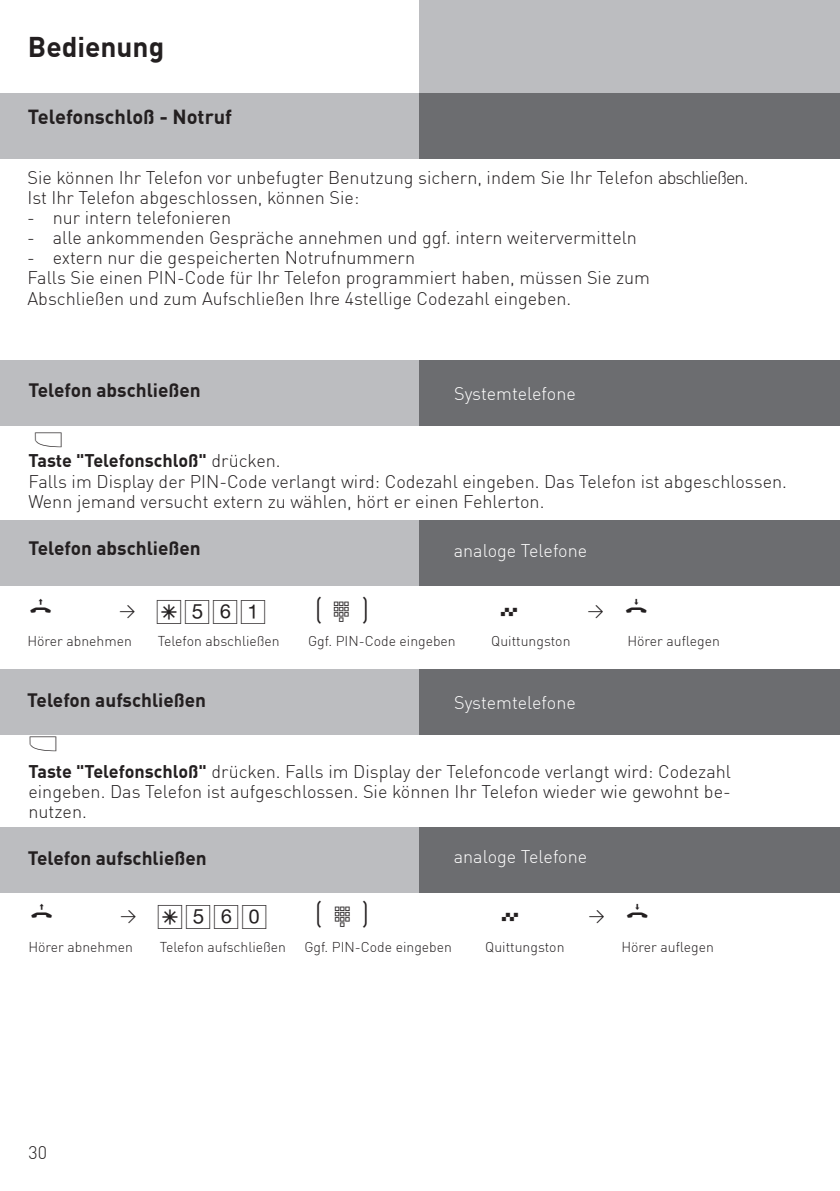
<style>
.page{position:relative;width:840px;height:1191px;background:#fff}
.page>*{position:absolute;margin:0;border:0;box-sizing:border-box;transform-origin:0 0}
.t1{font:300 30px "DIN Offc";color:#231f20}
.t2{font:700 28px "DIN Offc";color:#231f20}
.t3{font:28px "AC14 ph";color:#231f20}
.t4{font:24px "Bo S31 Font";color:#231f20}
.t5{font:24px "ST30";color:#231f20}
.t6{font:24px "ST20 Font";color:#231f20}
.t7{font:700 20px "DIN Offc";color:#231f20}
.t8{font:700 19px "DIN Offc";color:#231f20}
.t9{font:300 18px/20px "DIN Offc";color:#231f20}
.t10{font:300 18px "DIN Offc";color:#fff}
.t11{font:300 14px "DIN Offc";color:#231f20}
.s1{font-weight:700}
.s2{font-family:"ST20 Font"}
</style>
<div class="page">
<div style="left:420px;top:0;width:419px;height:94px;background:#bcbdc0"></div>
<div style="left:0;top:93px;width:420px;height:66px;background:#bcbdc0"></div>
<div style="left:420px;top:93px;width:419px;height:66px;background:#6c6d70"></div>
<div style="left:0;top:670px;width:420px;height:65px;background:#bcbdc0"></div>
<div style="left:419px;top:670px;width:420px;height:65px;background:#6c6d70"></div>
<div style="left:0;top:360px;width:420px;height:65px;background:#bcbdc0"></div>
<div style="left:419px;top:360px;width:420px;height:65px;background:#6c6d70"></div>
<div style="left:0;top:827px;width:420px;height:65px;background:#bcbdc0"></div>
<div style="left:419px;top:827px;width:420px;height:65px;background:#6c6d70"></div>
<div style="left:0;top:520px;width:420px;height:66px;background:#bcbdc0"></div>
<div style="left:419px;top:520px;width:420px;height:66px;background:#6c6d70"></div>
<h2 class="t2" style="left:28px;top:28px;width:138px">Bedienung</h2>
<p class="t7" style="left:28px;top:104px;width:205px">Telefonschloß - Notruf</p>
<p class="t9" style="left:27px;top:167px;width:722px">Sie können Ihr Telefon vor unbefugter Benutzung sichern, indem Sie Ihr Telefon abschließen.<br>Ist Ihr Telefon abgeschlossen, können Sie:</p>
<p class="t9" style="left:27px;top:208px;width:205px">- nur intern telefonieren</p>
<p class="t9" style="left:27px;top:228px;width:611px">- alle ankommenden Gespräche annehmen und ggf. intern weitervermitteln</p>
<p class="t9" style="left:27px;top:247px;width:624px">- extern nur die gespeicherten Notrufnummern<br>Falls Sie einen PIN-Code für Ihr Telefon programmiert haben, müssen Sie zum<br>Abschließen und zum Aufschließen Ihre 4stellige Codezahl eingeben.</p>
<p class="t8" style="left:28px;top:378px;width:174px">Telefon abschließen</p>
<h3 class="t5" style="left:34px;top:430px;width:30px">%</h3>
<p class="t10" style="left:454px;top:382px;width:123px">Systemtelefone</p>
<p class="t9" style="left:28px;top:451px;width:759px"><span class="s1">Taste "Telefonschloß"</span> drücken.<br>Falls im Display der PIN-Code verlangt wird: Codezahl eingeben. Das Telefon ist abgeschlossen.<br>Wenn jemand versucht extern zu wählen, hört er einen Fehlerton.</p>
<p class="t8" style="left:28px;top:535px;width:174px">Telefon abschließen</p>
<p class="t10" style="left:453px;top:539px;width:135px">analoge Telefone</p>
<h3 class="t6" style="left:28px;top:589px;width:29px">+</h3>
<h3 class="t4" style="left:112px;top:590px;width:156px">P S561</h3>
<h2 class="t3" style="left:325px;top:586px;width:34px">z</h2>
<h3 class="t4" style="left:495px;top:590px;width:30px">Q</h3>
<h3 class="t4" style="left:580px;top:590px;width:72px">P <span class="s2">-</span></h3>
<p class="t11" style="left:27px;top:632px;width:106px">Hörer abnehmen</p>
<p class="t11" style="left:158px;top:632px;width:123px">Telefon abschließen</p>
<p class="t11" style="left:491px;top:632px;width:81px">Quittungston</p>
<p class="t11" style="left:627px;top:632px;width:94px">Hörer auflegen</p>
<h1 class="t1" style="left:314px;top:591px;width:10px">(</h1>
<h1 class="t1" style="left:361px;top:591px;width:10px">)</h1>
<p class="t11" style="left:308px;top:632px;width:149px">Ggf. PIN-Code eingeben</p>
<p class="t8" style="left:27px;top:687px;width:180px">Telefon aufschließen</p>
<h3 class="t5" style="left:29px;top:734px;width:30px">%</h3>
<p class="t10" style="left:454px;top:692px;width:123px">Systemtelefone</p>
<p class="t9" style="left:28px;top:761px;width:703px;text-align:justify"><span class="s1">Taste "Telefonschloß"</span> drücken. Falls im Display der Telefoncode verlangt wird: Codezahl eingeben. Das Telefon ist aufgeschlossen. Sie können Ihr Telefon wieder wie gewohnt be&shy;nutzen.</p>
<p class="t10" style="left:453px;top:845px;width:135px">analoge Telefone</p>
<p class="t8" style="left:28px;top:846px;width:180px">Telefon aufschließen</p>
<h3 class="t6" style="left:29px;top:894px;width:29px">+</h3>
<h3 class="t4" style="left:113px;top:894px;width:156px">P S560</h3>
<h2 class="t3" style="left:326px;top:891px;width:34px">z</h2>
<h3 class="t4" style="left:496px;top:894px;width:30px">Q</h3>
<h3 class="t4" style="left:581px;top:894px;width:72px">P <span class="s2">-</span></h3>
<p class="t11" style="left:28px;top:938px;width:106px">Hörer abnehmen</p>
<p class="t11" style="left:160px;top:938px;width:128px">Telefon aufschließen</p>
<p class="t11" style="left:304px;top:938px;width:149px">Ggf. PIN-Code eingeben</p>
<p class="t11" style="left:485px;top:938px;width:81px">Quittungston</p>
<p class="t11" style="left:621px;top:938px;width:94px">Hörer auflegen</p>
<h1 class="t1" style="left:314px;top:896px;width:10px">(</h1>
<h1 class="t1" style="left:361px;top:896px;width:10px">)</h1>
<p class="t9" style="left:28px;top:1142px;width:20px">30</p>
</div>
